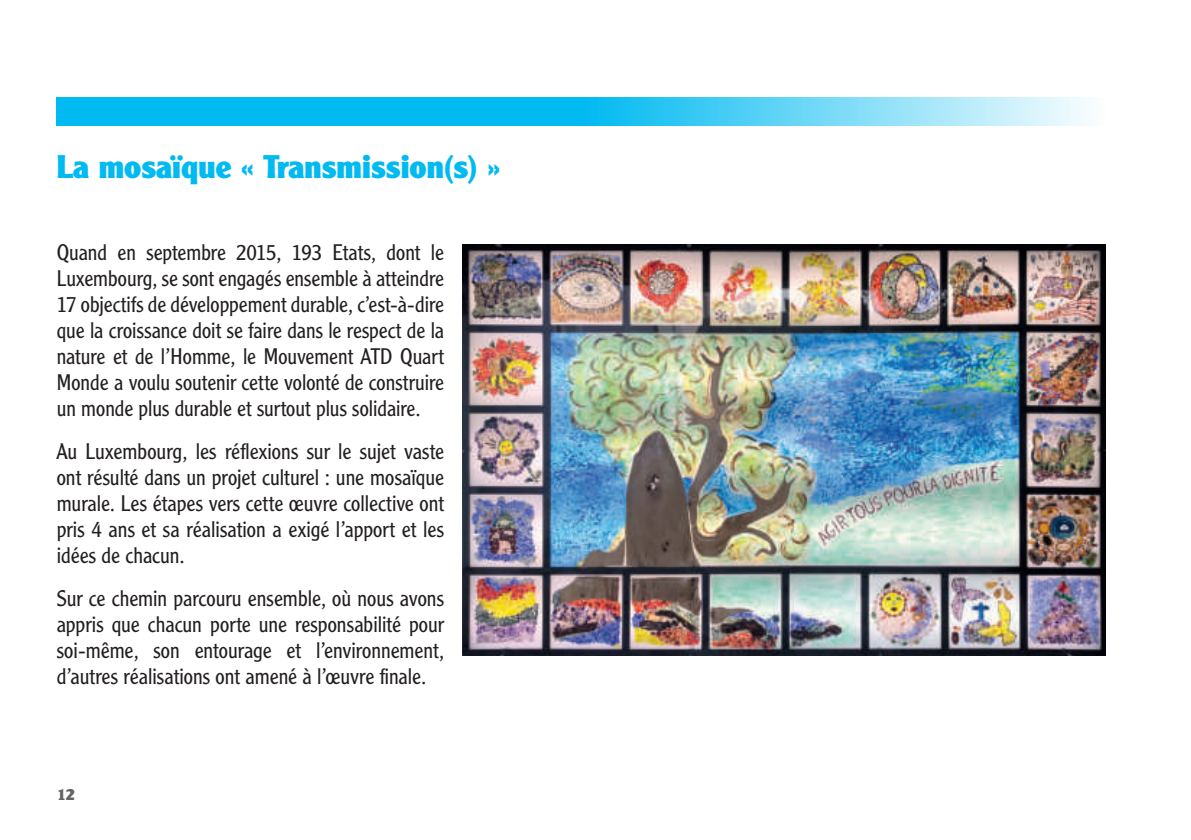
<style>
.page{position:relative;width:1191px;height:840px;background:#fff}
.page>*{position:absolute;margin:0;border:0;box-sizing:border-box;transform-origin:0 0}
.t1{font:900 32px "Clearface Gothic LT Std";color:#00baf1}
.t2{font:300 22px/26px "Clearface Gothic LT Std";letter-spacing:-.005em;color:#231f20;text-align:justify}
.t3{font:900 16px "Clearface Gothic LT Std";color:#636366}
</style>
<div class="page">
<svg style="left:57px;top:98px;width:1031px;height:28px;background:#3ccaf4"></svg>
<img style="left:462px;top:244px;width:644px;height:411px">
<h1 class="t1" style="left:57px;top:148px;width:445px">La mosaïque « Transmission(s) »</h1>
<p class="t2" style="left:57px;top:239px;width:389px">Quand en septembre 2015, 193 Etats, dont le Luxembourg, se sont engagés ensemble à atteindre 17 objectifs de développement durable, c’est-à-dire que la croissance doit se faire dans le respect de la nature et de l’Homme, le Mouvement ATD Quart Monde a voulu soutenir cette volonté de construire un monde plus durable et surtout plus solidaire.</p>
<p class="t2" style="left:57px;top:438px;width:389px">Au Luxembourg, les réflexions sur le sujet vaste ont résulté dans un projet culturel : une mosaïque murale. Les étapes vers cette œuvre collective ont pris 4 ans et sa réalisation a exigé l’apport et les idées de chacun.</p>
<p class="t2" style="left:57px;top:585px;width:389px">Sur ce chemin parcouru ensemble, où nous avons appris que chacun porte une responsabilité pour soi-même, son entourage et l’environnement, d’autres réalisations ont amené à l’œuvre finale.</p>
<p class="t3" style="left:57px;top:785px;width:20px">12</p>
</div>
